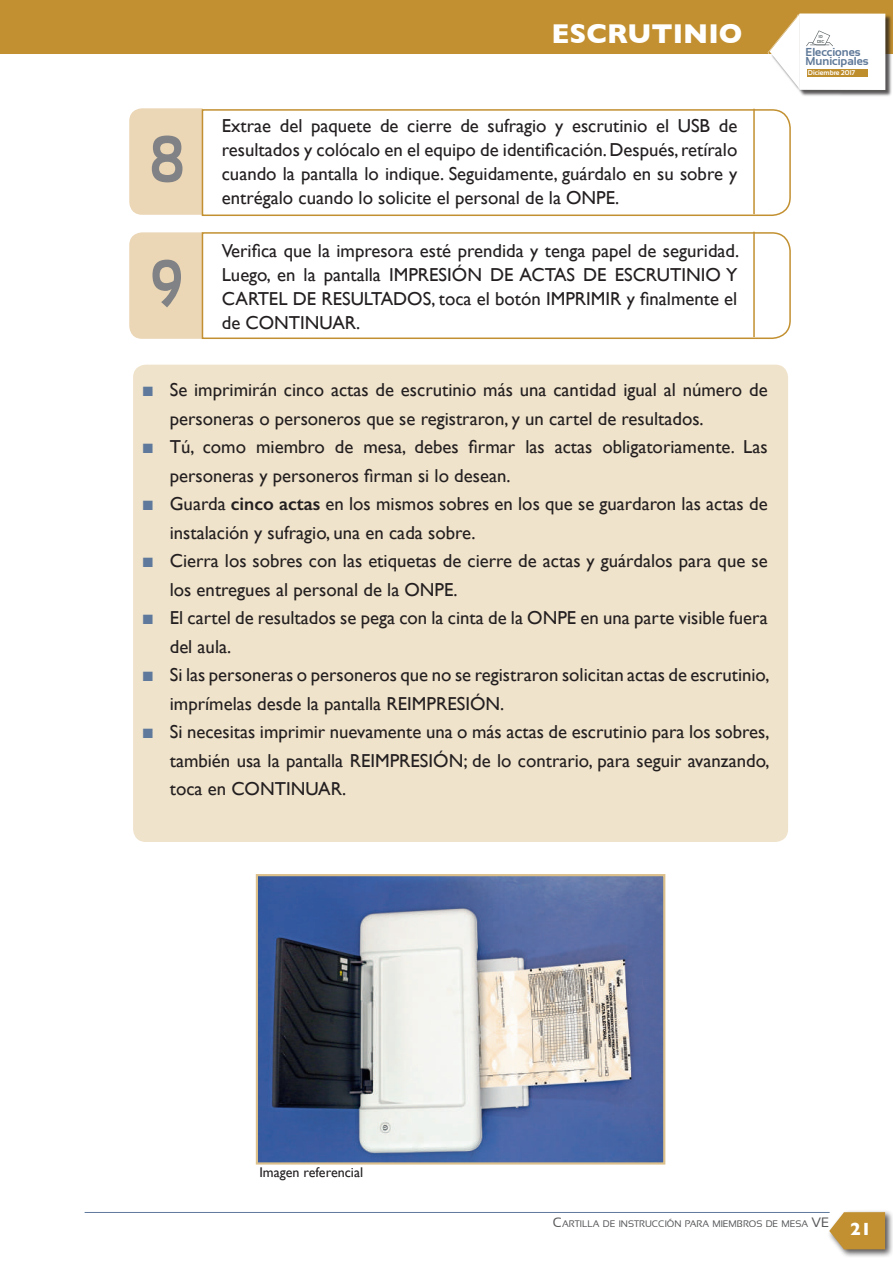
<style>
.page{position:relative;width:893px;height:1263px;background:#fff}
.page>*{position:absolute;margin:0;border:0;box-sizing:border-box;transform-origin:0 0}
.t1{font:700 66px "Sansation";color:#808285;scale:.85 1}
.t2{font:700 27.75px "Gill Sans";color:#fff}
.t3{font:18.75px/28.5px "Gill Sans";color:#231f20}
.t4{font:700 18px "Gill Sans";color:#fff}
.t5{font:14.1px "Gill Sans";color:#231f20}
.t6{font:700 11.4px/9.8px "Sansation";color:#5e7898}
.t7{font:9.45px "Sansation";color:#57585a}
.t8{font:700 6.9px "Sansation";color:#fff}
.t9{font:700 4.35px "Sansation";color:#545c5e}
.s1{color:#5e799c}
.s2{font-weight:600}
.s3{font-size:13.5px}
</style>
<div class="page">
<div style="left:1px;top:0;width:892px;height:54px;background:#c29030"></div>
<svg style="left:0;top:0;width:1px;height:54px"></svg>
<div style="left:771px;top:15px;width:122px;height:82px;background:#231f20;opacity:.75"></div>
<svg style="left:768px;top:14px;width:116px;height:77px"></svg>
<div style="left:827px;top:1209px;width:66px;height:49px;background:#231f20;opacity:.75"></div>
<svg style="left:829px;top:1212px;width:56px;height:37px;background:#c89d4b"></svg>
<hr style="left:85px;top:1212px;width:745px;height:1px;background:#5e799c">
<div style="left:129px;top:232px;width:72px;height:107px;background:#ebd6b5"></div>
<div style="left:129px;top:108px;width:72px;height:107px;background:#ebd6b5"></div>
<svg style="left:201px;top:108px;width:590px;height:108px"></svg>
<svg style="left:201px;top:231px;width:590px;height:108px"></svg>
<div style="left:133px;top:365px;width:655px;height:477px;background:#f0e3cb;border-radius:13px"></div>
<img style="left:259px;top:877px;width:403px;height:284px">
<div style="left:256px;top:874px;width:409px;height:290px;border:2px solid #dcc08c"></div>
<h1 class="t1" style="left:149px;top:122px;width:41px">8</h1>
<h1 class="t1" style="left:150px;top:246px;width:40px">9</h1>
<h2 class="t2" style="left:552px;top:11px;width:192px">ESCRUTINIO</h2>
<p class="t3" style="left:222px;top:113px;width:517px;line-height:24px;text-align:justify">Extrae del paquete de cierre de sufragio y escrutinio el USB de resultados y colócalo en el equipo de identificación. Después, retíralo cuando la pantalla lo indique. Seguidamente, guárdalo en su sobre y entrégalo cuando lo solicite el personal de la ONPE.</p>
<p class="t3" style="left:222px;top:238px;width:519px;line-height:24px;text-align:justify">Verifica que la impresora esté prendida y tenga papel de seguridad.<br>Luego, en la pantalla IMPRESIÓN DE ACTAS DE ESCRUTINIO Y CARTEL DE RESULTADOS, toca el botón IMPRIMIR y finalmente el de CONTINUAR.</p>
<p class="t3" style="left:170px;top:376px;width:599px;text-indent:-27px"><span class="s1">■</span> Se imprimirán cinco actas de escrutinio más una cantidad igual al número de personeras o personeros que se registraron, y un cartel de resultados.</p>
<p class="t3" style="left:170px;top:433px;width:599px;text-indent:-27px"><span class="s1">■</span> Tú, como miembro de mesa, debes firmar las actas obligatoriamente. Las personeras y personeros firman si lo desean.</p>
<p class="t3" style="left:170px;top:490px;width:599px;text-indent:-27px"><span class="s1">■</span> Guarda <span class="s2">cinco actas</span> en los mismos sobres en los que se guardaron las actas de instalación y sufragio, una en cada sobre.</p>
<p class="t3" style="left:170px;top:547px;width:599px;text-indent:-27px"><span class="s1">■</span> Cierra los sobres con las etiquetas de cierre de actas y guárdalos para que se los entregues al personal de la ONPE.</p>
<p class="t3" style="left:170px;top:604px;width:599px;text-indent:-27px"><span class="s1">■</span> El cartel de resultados se pega con la cinta de la ONPE en una parte visible fuera del aula.</p>
<p class="t3" style="left:170px;top:661px;width:601px;text-indent:-27px"><span class="s1">■</span> Si las personeras o personeros que no se registraron solicitan actas de escrutinio, imprímelas desde la pantalla REIMPRESIÓN.</p>
<p class="t3" style="left:170px;top:718px;width:601px;text-align:justify;text-indent:-27px"><span class="s1">■</span> Si necesitas imprimir nuevamente una o más actas de escrutinio para los sobres, también usa la pantalla REIMPRESIÓN; de lo contrario, para seguir avanzando, toca en CONTINUAR.</p>
<p class="t9" style="left:819px;top:34px;width:6px">10</p>
<p class="t9" style="left:817px;top:39px;width:9px">DIC</p>
<p class="t6" style="left:805px;top:47px;width:65px">Elecciones<br>Municipales</p>
<p class="t8" style="left:808px;top:69px;width:49px">Diciembre 2017</p>
<p class="t5" style="left:259px;top:1164px;width:105px">Imagen referencial</p>
<p class="t7" style="left:553px;top:1218px;width:276px"><span class="s3">C</span>ARTILLA DE INSTRUCCIÓN PARA MIEMBROS DE MESA <span class="s3">VE</span></p>
<p class="t4" style="left:850px;top:1215px;width:23px">21</p>
</div>
